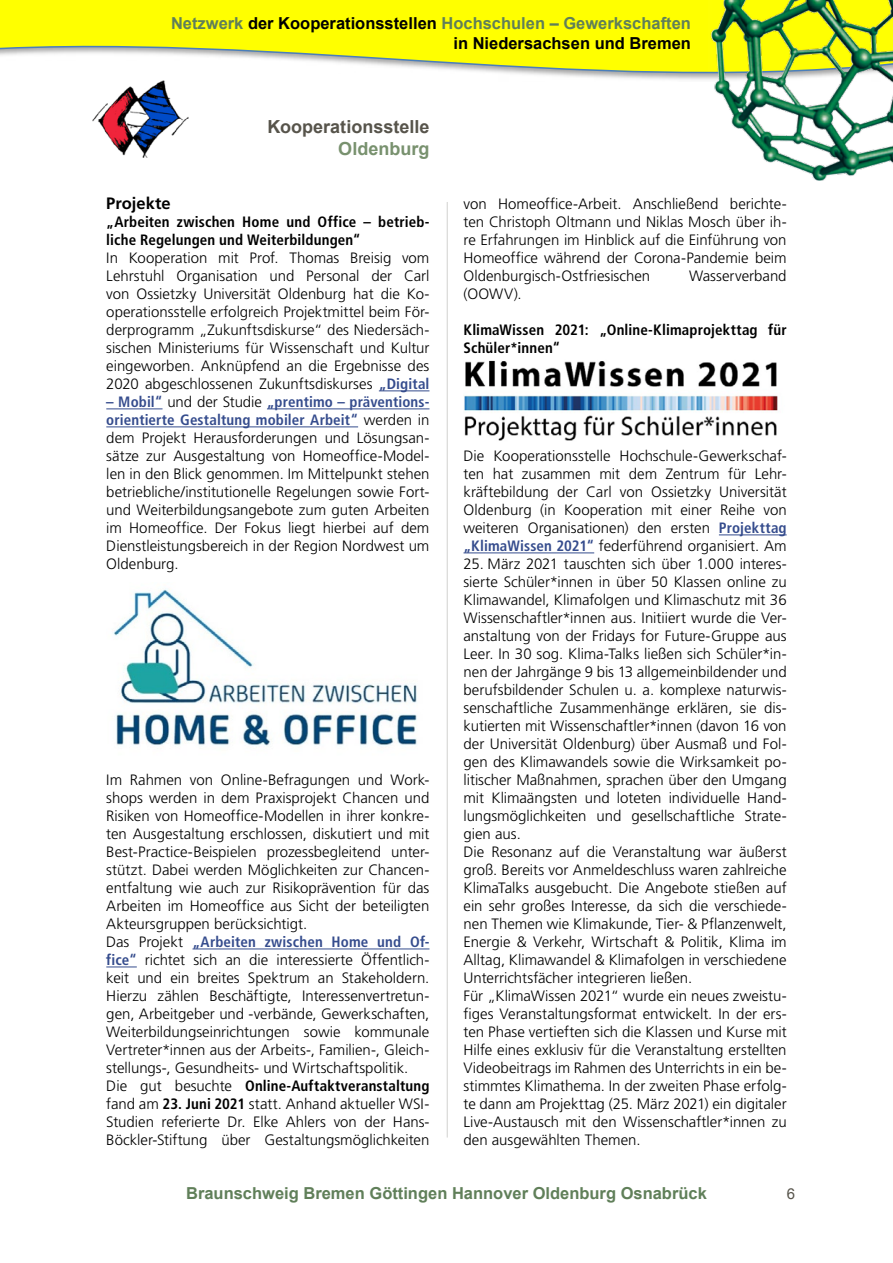
<style>
.page{position:relative;width:893px;height:1263px;background:#fff}
.page>*{position:absolute;margin:0;border:0;box-sizing:border-box;transform-origin:0 0}
.t1{font:700 18px "Arial";color:#57544b}
.t2{font:700 18px "Arial";color:#78916e}
.t3{font:700 16.5px/19.8px "Arial";color:#000;text-align:right}
.t4{font:700 16.5px "Arial";color:#607f59}
.t5{font:700 16.5px "Frutiger";color:#000}
.t6{font:300 15px/18px "Frutiger";color:#000;text-align:justify}
.t7{font:700 condensed 15px/18px "Frutiger";letter-spacing:.01em;color:#000}
.t8{font:15px "Arial";color:#57544b}
.s1{color:#607f59}
.s2{font-weight:700;font-stretch:condensed;color:#354c8d}
.s3{font-weight:700;font-stretch:condensed}
</style>
<div class="page">
<hr style="left:447px;top:202px;width:1px;height:935px;background:#d1d1cf">
<svg style="left:0;top:0;width:709px;height:80px;fill:#ff0"></svg>
<img style="left:709px;top:0;width:184px;height:181px">
<hr style="left:379px;top:390px;width:50px;height:1px;background:#354c8d">
<hr style="left:106px;top:408px;width:57px;height:1px;background:#354c8d">
<hr style="left:267px;top:408px;width:162px;height:1px;background:#354c8d">
<hr style="left:106px;top:426px;width:252px;height:1px;background:#354c8d">
<hr style="left:192px;top:948px;width:237px;height:1px;background:#354c8d">
<hr style="left:106px;top:966px;width:31px;height:1px;background:#354c8d">
<hr style="left:719px;top:534px;width:68px;height:1px;background:#354c8d">
<hr style="left:463px;top:552px;width:131px;height:1px;background:#354c8d">
<img style="left:92px;top:80px;width:96px;height:77px">
<img style="left:113px;top:589px;width:304px;height:157px">
<img style="left:464px;top:360px;width:314px;height:81px">
<p class="t3" style="left:171px;top:14px;width:521px"><span class="s1">Netzwerk</span> der Kooperationsstellen <span class="s1">Hochschulen – Gewerkschaften </span>in Niedersachsen und Bremen</p>
<p class="t1" style="left:268px;top:115px;width:163px">Kooperationsstelle</p>
<p class="t2" style="left:338px;top:137px;width:93px">Oldenburg</p>
<p class="t5" style="left:106px;top:194px;width:66px">Projekte</p>
<p class="t7" style="left:106px;top:213px;width:323px">„Arbeiten zwischen Home und Office – betrieb&shy;liche Regelungen und Weiterbildungen“</p>
<p class="t6" style="left:106px;top:249px;width:325px">In Kooperation mit Prof. Thomas Breisig vom Lehrstuhl Organisation und Personal der Carl von Ossietzky Universität Oldenburg hat die Ko&shy;operationsstelle erfolgreich Projektmittel beim För&shy;derprogramm „Zukunftsdiskurse“ des Niedersäch&shy;sischen Ministeriums für Wissenschaft und Kultur eingeworben. Anknüpfend an die Ergebnisse des 2020 abgeschlossenen Zukunftsdiskurses <span class="s2">„Digital</span></p>
<p class="t6" style="left:106px;top:393px;width:325px"><span class="s2">– Mobil“</span> und der Studie <span class="s2">„prentimo – präventions&shy;orientierte Gestaltung mobiler Arbeit“</span> werden in dem Projekt Herausforderungen und Lösungsan&shy;sätze zur Ausgestaltung von Homeoffice-Model&shy;len in den Blick genommen. Im Mittelpunkt stehen betriebliche/institutionelle Regelungen sowie Fort&shy;und Weiterbildungsangebote zum guten Arbeiten im Homeoffice. Der Fokus liegt hierbei auf dem Dienstleistungsbereich in der Region Nordwest um Oldenburg.</p>
<p class="t6" style="left:106px;top:771px;width:325px;text-align:left">Im Rahmen von Online-Befragungen und Work&shy;shops werden in dem Praxisprojekt Chancen und Risiken von Homeoffice-Modellen in ihrer konkre&shy;ten Ausgestaltung erschlossen, diskutiert und mit Best-Practice-Beispielen prozessbegleitend unter&shy;stützt. Dabei werden Möglichkeiten zur Chancen&shy;entfaltung wie auch zur Risikoprävention für das Arbeiten im Homeoffice aus Sicht der beteiligten Akteursgruppen berücksichtigt.<br>Das Projekt <span class="s2">„Arbeiten zwischen Home und Of&shy;fice“</span> richtet sich an die interessierte Öffentlich&shy;keit und ein breites Spektrum an Stakeholdern.<br>Hierzu zählen Beschäftigte, Interessenvertretun&shy;gen, Arbeitgeber und -verbände, Gewerkschaften, Weiterbildungseinrichtungen sowie kommunale Vertreter*innen aus der Arbeits-, Familien-, Gleich&shy;stellungs-, Gesundheits- und Wirtschaftspolitik.<br>Die gut besuchte <span class="s3">Online-Auftaktveranstaltung </span>fand am <span class="s3">23. Juni 2021</span> statt. Anhand aktueller WSI-Studien referierte Dr. Elke Ahlers von der Hans-Böckler-Stiftung über Gestaltungsmöglichkeiten</p>
<p class="t6" style="left:463px;top:195px;width:325px">von Homeoffice-Arbeit. Anschließend berichte&shy;ten Christoph Oltmann und Niklas Mosch über ih&shy;re Erfahrungen im Hinblick auf die Einführung von Homeoffice während der Corona-Pandemie beim Oldenburgisch-Ostfriesischen</p>
<p class="t6" style="left:689px;top:267px;width:99px">Wasserverband</p>
<p class="t6" style="left:463px;top:285px;width:60px">(OOWV).</p>
<p class="t7" style="left:463px;top:321px;width:325px">KlimaWissen 2021: „Online-Klimaprojekttag für<br>Schüler*innen“</p>
<p class="t6" style="left:463px;top:447px;width:325px">Die Kooperationsstelle Hochschule-Gewerkschaf&shy;ten hat zusammen mit dem Zentrum für Lehr&shy;kräftebildung der Carl von Ossietzky Universität Oldenburg (in Kooperation mit einer Reihe von weiteren Organisationen) den ersten <span class="s2">Projekttag „KlimaWissen 2021“</span> federführend organisiert. Am</p>
<p class="t6" style="left:463px;top:555px;width:325px;text-align:left">25. März 2021 tauschten sich über 1.000 interes&shy;sierte Schüler*innen in über 50 Klassen online zu Klimawandel, Klimafolgen und Klimaschutz mit 36<br>Wissenschaftler*innen aus. Initiiert wurde die Ver&shy;anstaltung von der Fridays for Future-Gruppe aus Leer. In 30 sog. Klima-Talks ließen sich Schüler*in&shy;nen der Jahrgänge 9 bis 13 allgemeinbildender und berufsbildender Schulen u. a. komplexe naturwis&shy;senschaftliche Zusammenhänge erklären, sie dis&shy;kutierten mit Wissenschaftler*innen (davon 16 von der Universität Oldenburg) über Ausmaß und Fol&shy;gen des Klimawandels sowie die Wirksamkeit po&shy;litischer Maßnahmen, sprachen über den Umgang mit Klimaängsten und loteten individuelle Hand&shy;lungsmöglichkeiten und gesellschaftliche Strate&shy;gien aus.<br>Die Resonanz auf die Veranstaltung war äußerst groß. Bereits vor Anmeldeschluss waren zahlreiche KlimaTalks ausgebucht. Die Angebote stießen auf ein sehr großes Interesse, da sich die verschiede&shy;nen Themen wie Klimakunde, Tier- &amp; Pflanzenwelt, Energie &amp; Verkehr, Wirtschaft &amp; Politik, Klima im Alltag, Klimawandel &amp; Klimafolgen in verschiedene Unterrichtsfächer integrieren ließen.<br>Für „KlimaWissen 2021“ wurde ein neues zweistu&shy;figes Veranstaltungsformat entwickelt. In der ers&shy;ten Phase vertieften sich die Klassen und Kurse mit Hilfe eines exklusiv für die Veranstaltung erstellten Videobeitrags im Rahmen des Unterrichts in ein be&shy;stimmtes Klimathema. In der zweiten Phase erfolg&shy;te dann am Projekttag (25. März 2021) ein digitaler Live-Austausch mit den Wissenschaftler*innen zu den ausgewählten Themen.</p>
<p class="t4" style="left:186px;top:1183px;width:522px">Braunschweig Bremen Göttingen Hannover Oldenburg Osnabrück</p>
<p class="t8" style="left:787px;top:1184px;width:10px">6</p>
</div>
